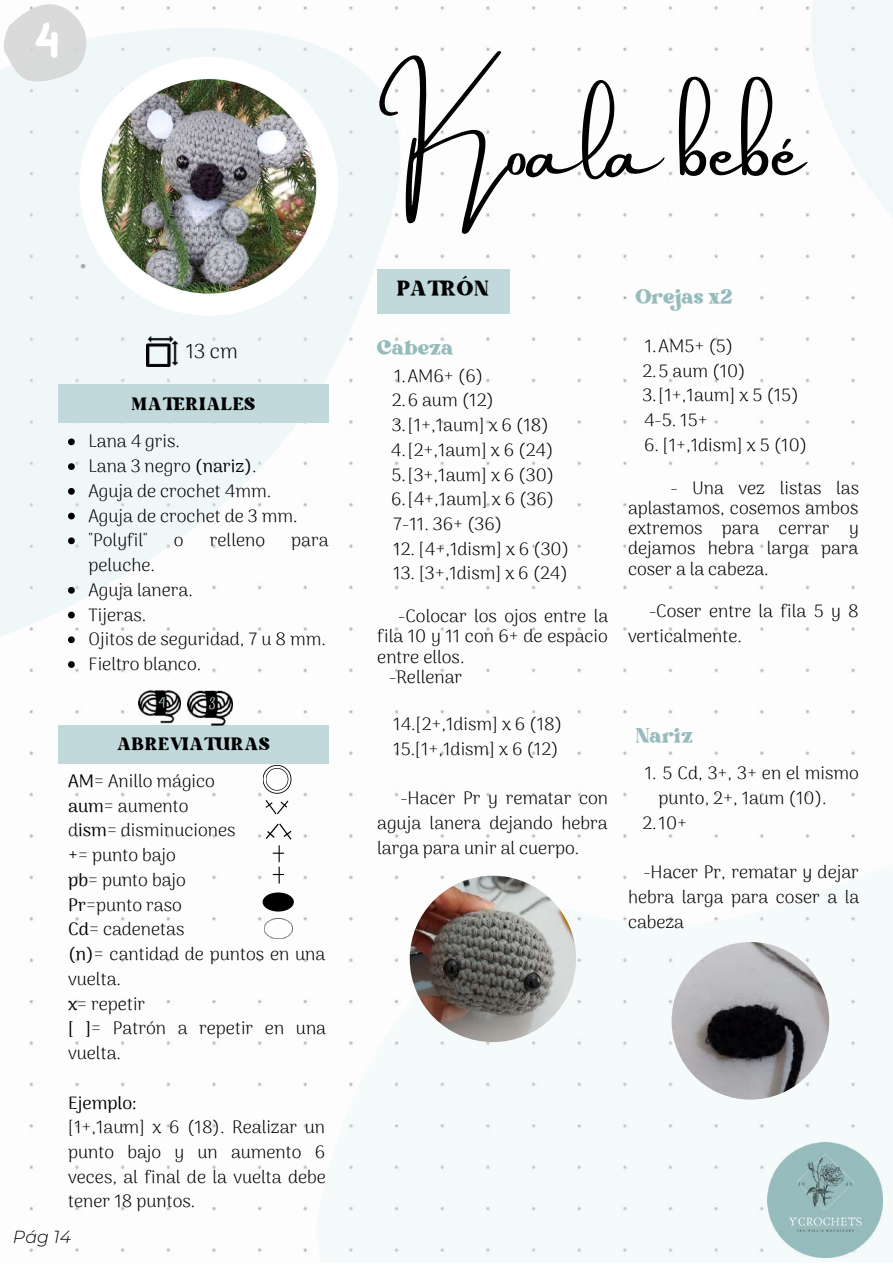
<style>
.page{position:relative;width:893px;height:1264px;background:#fff}
.page>*{position:absolute;margin:0;border:0;box-sizing:border-box;transform-origin:0 0}
.t1{font:75.75px "Amsterdam Two";color:#010101}
.t2{font:600 50.4px "Childos Arabic";color:#fff}
.t3{font:29.25px "Bright";letter-spacing:.035em;color:#010101}
.t4{font:28.65px "Bright";color:#97bbbd}
.t5{font:24.75px "Bright";letter-spacing:.035em;color:#010101}
.t6{font:300 20.4px "Arima Madurai";color:#010101}
.t7{font:300 18px/24.8px "Arima Madurai";color:#000}
.t8{font:18px "Arima Madurai";color:#000}
.t9{font:italic 300 17.4px "Montserrat";color:#000}
.t10{font:10.5px "Amsterdam Two";color:#ddf0f1}
.t11{font:9.75px "Amsterdam Two";color:#ddf0f1}
.s1{font-weight:400}
</style>
<div class="page">
<img style="left:29px;top:6px;width:826px;height:1247px">
<svg style="left:0;top:6px;width:435px;height:758px"></svg>
<svg style="left:79px;top:57px;width:259px;height:259px"></svg>
<div style="left:314px;top:809px;width:569px;height:449px;background:#f5fafa"></div>
<svg style="left:808px;top:0;width:84px;height:312px"></svg>
<img style="left:102px;top:79px;width:214px;height:214px;border-radius:50%">
<img style="left:147px;top:336px;width:30px;height:31px">
<div style="left:58px;top:385px;width:271px;height:38px;background:#c1d9db"></div>
<div style="left:58px;top:725px;width:271px;height:38px;background:#c1d9db"></div>
<div style="left:377px;top:269px;width:132px;height:44px;background:#c1d9db"></div>
<img style="left:409px;top:875px;width:167px;height:167px;border-radius:50%">
<img style="left:671px;top:942px;width:158px;height:157px;border-radius:50%">
<img style="left:767px;top:1142px;width:115px;height:115px">
<svg style="left:68px;top:438px;width:7px;height:7px"></svg>
<svg style="left:68px;top:463px;width:7px;height:7px"></svg>
<svg style="left:68px;top:488px;width:7px;height:6px"></svg>
<svg style="left:68px;top:512px;width:7px;height:7px"></svg>
<svg style="left:68px;top:537px;width:7px;height:7px"></svg>
<svg style="left:68px;top:587px;width:7px;height:6px"></svg>
<svg style="left:68px;top:611px;width:7px;height:7px"></svg>
<svg style="left:68px;top:636px;width:7px;height:7px"></svg>
<svg style="left:68px;top:661px;width:7px;height:7px"></svg>
<img style="left:139px;top:685px;width:41px;height:40px">
<img style="left:187px;top:685px;width:45px;height:41px">
<svg style="left:3px;top:4px;width:84px;height:78px"></svg>
<svg style="left:262px;top:765px;width:29px;height:50px"></svg>
<svg style="left:264px;top:822px;width:29px;height:61px"></svg>
<div style="left:262px;top:892px;width:32px;height:19px;background:#000;border-radius:50%"></div>
<img style="left:264px;top:918px;width:28px;height:20px">
<h2 class="t2" style="left:33px;top:5px;width:28px">4</h2>
<h1 class="t1" style="left:395px;top:110px;width:409px">Koala bebé</h1>
<h3 class="t3" style="left:397px;top:276px;width:94px">PATRÓN</h3>
<p class="t6" style="left:186px;top:339px;width:54px">13 cm</p>
<h3 class="t4" style="left:377px;top:335px;width:78px">Cabeza</h3>
<h3 class="t5" style="left:132px;top:393px;width:125px">MATERIALES</h3>
<p class="t7" style="left:88px;top:429px;width:211px">Lana 4 gris.<br>Lana 3 negro <span class="s1">(nariz)</span>.<br>Aguja de crochet 4mm.<br>Aguja de crochet de 3 mm. "Polyfil"</p>
<p class="t7" style="left:174px;top:528px;width:11px">o</p>
<p class="t7" style="left:210px;top:528px;width:57px">relleno</p>
<p class="t7" style="left:291px;top:528px;width:39px">para</p>
<p class="t7" style="left:88px;top:552px;width:239px">peluche.<br>Aguja lanera.<br>Tijeras.<br>Ojitos de seguridad, 7 u 8 mm.<br>Fieltro blanco.</p>
<p class="t11" style="left:159px;top:698px;width:8px">4</p>
<p class="t10" style="left:209px;top:699px;width:7px">3</p>
<h3 class="t5" style="left:117px;top:733px;width:154px">ABREVIATURAS</h3>
<p class="t7" style="left:68px;top:768px;width:259px"><span class="s1">AM</span>= Anillo mágico<br><span class="s1">aum</span>= aumento<br>d<span class="s1">ism</span>= disminuciones<br><span class="s1">+</span>= punto bajo<br><span class="s1">pb</span>= punto bajo<br><span class="s1">Pr</span>=punto raso<br><span class="s1">Cd</span>= cadenetas<br><span class="s1">(n)</span>= cantidad de puntos en una vuelta.<br><span class="s1">x</span>= repetir<br><span class="s1">[ ]</span>= Patrón a repetir en una vuelta.</p>
<p class="t8" style="left:68px;top:1091px;width:70px">Ejemplo:</p>
<p class="t7" style="left:68px;top:1114px;width:259px;text-align:justify">[1+,1aum] x 6 (18). Realizar un punto bajo y un aumento 6 veces, al final de la vuelta debe tener 18 puntos.</p>
<p class="t7" style="left:391px;top:363px;width:165px">1.AM6+ (6)<br>2.6 aum (12)<br>3.[1+,1aum] x 6 (18)<br>4.[2+,1aum] x 6 (24)<br>5.[3+,1aum] x 6 (30)<br>6.[4+,1aum] x 6 (36)<br>7-11. 36+ (36)</p>
<p class="t7" style="left:393px;top:536px;width:177px">12. [4+,1dism] x 6 (30)</p>
<p class="t7" style="left:393px;top:561px;width:176px">13. [3+,1dism] x 6 (24)</p>
<p class="t7" style="left:398px;top:603px;width:211px">-Colocar los ojos entre la</p>
<p class="t7" style="left:377px;top:624px;width:232px">fila 10 y 11 con 6+ de espacio</p>
<p class="t7" style="left:377px;top:644px;width:89px">entre ellos.</p>
<p class="t7" style="left:389px;top:664px;width:75px">-Rellenar</p>
<p class="t7" style="left:393px;top:711px;width:171px">14.[2+,1dism] x 6 (18)<br>15.[1+,1dism] x 6 (12)</p>
<p class="t7" style="left:377px;top:785px;width:232px;text-align:justify;text-indent:23px">-Hacer Pr y rematar con aguja lanera dejando hebra larga para unir al cuerpo.</p>
<h3 class="t4" style="left:635px;top:285px;width:98px">Orejas x2</h3>
<p class="t7" style="left:642px;top:333px;width:158px">1.AM5+ (5)<br>2.5 aum (10)<br>3.[1+,1aum] x 5 (15)<br>4-5. 15+</p>
<p class="t7" style="left:644px;top:432px;width:165px">6. [1+,1dism] x 5 (10)</p>
<p class="t7" style="left:628px;top:477px;width:232px;line-height:20.2px;text-align:justify;text-indent:42px">- Una vez listas las aplastamos, cosemos ambos extremos para cerrar y dejamos hebra larga para coser a la cabeza.</p>
<p class="t7" style="left:628px;top:598px;width:232px;text-indent:21px">-Coser entre la fila 5 y 8 verticalmente.</p>
<h3 class="t4" style="left:635px;top:723px;width:59px">Nariz</h3>
<p class="t7" style="left:644px;top:760px;width:216px">1. 5 Cd, 3+, 3+ en el mismo</p>
<p class="t7" style="left:658px;top:785px;width:170px">punto, 2+, 1aum (10).</p>
<p class="t7" style="left:642px;top:810px;width:46px">2.10+</p>
<p class="t7" style="left:628px;top:859px;width:233px;text-align:justify;text-indent:15px">-Hacer Pr, rematar y dejar hebra larga para coser a la cabeza</p>
<p class="t9" style="left:13px;top:1225px;width:60px">Pág 14</p>
</div>
